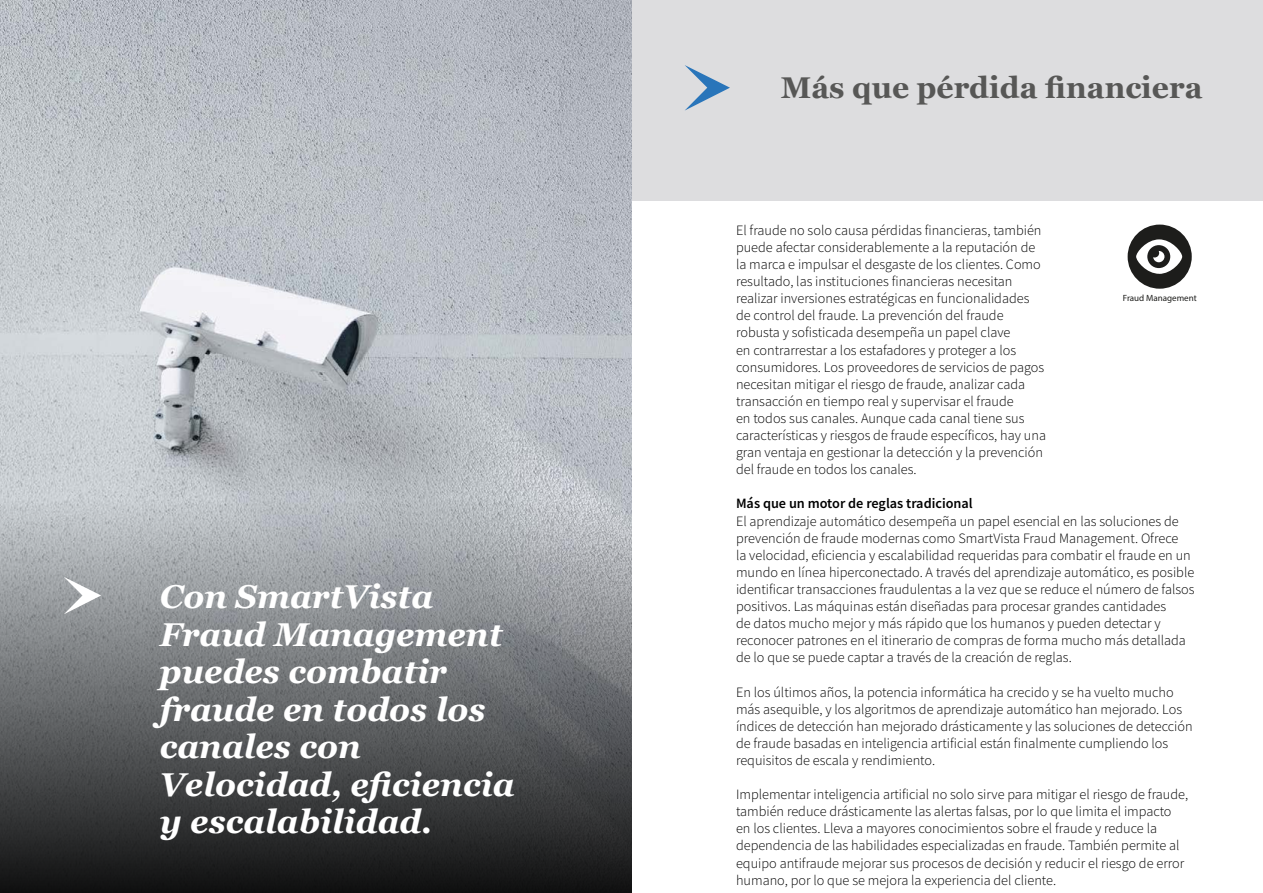
<style>
.page{position:relative;width:1263px;height:893px;background:#fff}
.page>*{position:absolute;margin:0;border:0;box-sizing:border-box;transform-origin:0 0}
.t1{font:italic 700 33px/37.5px "Georgia";color:#fff}
.t2{font:700 30px "Georgia";color:#575756}
.t3{font:300 14.25px/17.1px "Source Sans Pro";color:#000}
.t4{font:600 14.25px "Source Sans Pro";color:#000}
.t5{font:9px "Myriad Pro";color:#1d1d1b}
</style>
<div class="page">
<div style="left:0;top:0;width:1263px;height:201px;background:#dddddf"></div>
<img style="left:0;top:0;width:631px;height:500px">
<svg style="left:0;top:500px;width:631px;height:393px;background:#686b6d"></svg>
<svg style="left:64px;top:577px;width:37px;height:37px"></svg>
<svg style="left:685px;top:65px;width:45px;height:46px"></svg>
<div style="left:1127px;top:225px;width:65px;height:64px;background:#1d1d1b;border-radius:50%"></div>
<svg style="left:1136px;top:239px;width:46px;height:35px"></svg>
<h1 class="t1" style="left:160px;top:577px;width:356px">Con SmartVista<br>Fraud Management puedes combatir fraude en todos los canales con<br>Velocidad, eficiencia y escalabilidad.</h1>
<h2 class="t2" style="left:781px;top:65px;width:423px">Más que pérdida financiera</h2>
<p class="t3" style="left:736px;top:222px;width:311px">El fraude no solo causa pérdidas financieras, también puede afectar considerablemente a la reputación de la marca e impulsar el desgaste de los clientes. Como resultado, las instituciones financieras necesitan realizar inversiones estratégicas en funcionalidades de control del fraude. La prevención del fraude robusta y sofisticada desempeña un papel clave<br>en contrarrestar a los estafadores y proteger a los consumidores. Los proveedores de servicios de pagos necesitan mitigar el riesgo de fraude, analizar cada transacción en tiempo real y supervisar el fraude<br>en todos sus canales. Aunque cada canal tiene sus características y riesgos de fraude específicos, hay una gran ventaja en gestionar la detección y la prevención del fraude en todos los canales.</p>
<p class="t5" style="left:1123px;top:293px;width:75px">Fraud Management</p>
<p class="t4" style="left:736px;top:494px;width:238px">Más que un motor de reglas tradicional</p>
<p class="t3" style="left:736px;top:512px;width:460px">El aprendizaje automático desempeña un papel esencial en las soluciones de prevención de fraude modernas como SmartVista Fraud Management. Ofrece<br>la velocidad, eficiencia y escalabilidad requeridas para combatir el fraude en un mundo en línea hiperconectado. A través del aprendizaje automático, es posible identificar transacciones fraudulentas a la vez que se reduce el número de falsos positivos. Las máquinas están diseñadas para procesar grandes cantidades<br>de datos mucho mejor y más rápido que los humanos y pueden detectar y reconocer patrones en el itinerario de compras de forma mucho más detallada de lo que se puede captar a través de la creación de reglas.</p>
<p class="t3" style="left:736px;top:683px;width:458px">En los últimos años, la potencia informática ha crecido y se ha vuelto mucho más asequible, y los algoritmos de aprendizaje automático han mejorado. Los índices de detección han mejorado drásticamente y las soluciones de detección de fraude basadas en inteligencia artificial están finalmente cumpliendo los requisitos de escala y rendimiento.</p>
<p class="t3" style="left:736px;top:786px;width:454px">Implementar inteligencia artificial no solo sirve para mitigar el riesgo de fraude, también reduce drásticamente las alertas falsas, por lo que limita el impacto en los clientes. Lleva a mayores conocimientos sobre el fraude y reduce la dependencia de las habilidades especializadas en fraude. También permite al equipo antifraude mejorar sus procesos de decisión y reducir el riesgo de error humano, por lo que se mejora la experiencia del cliente.</p>
</div>
